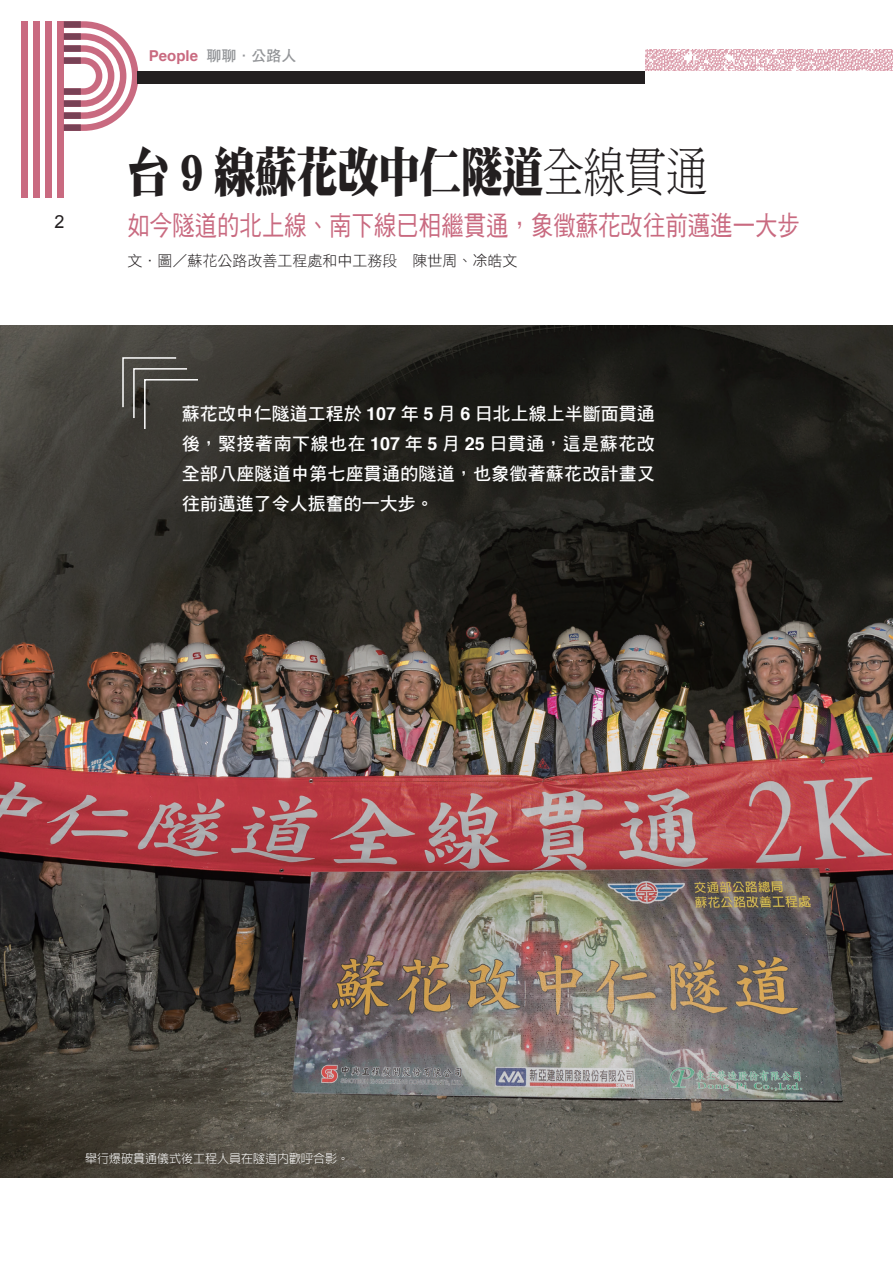
<style>
.page{position:relative;width:893px;height:1263px;background:#fff}
.page>*{position:absolute;margin:0;border:0;box-sizing:border-box;transform-origin:0 0}
.t1{font:54px "DF Ming Std W12";letter-spacing:-.025em;color:#231f20;scale:.78 1}
.t2{font:27px "DF Hei Std W5";color:#c96a80;scale:.83 1}
.t3{font:18px/30px "DF Hei Std W7";letter-spacing:.01em;color:#fff;text-align:justify}
.t4{font:18px "Arial";color:#231f20}
.t5{font:15px "DF Hei Std W3";color:#231f20}
.t6{font:700 15px "Helvetica";color:#c96a80}
.t7{font:300 12px "AR Hei B5";color:#fff}
.s1{font-family:"DF Hei Std W7";font-weight:400;color:#939598}
.s2{font-family:"DF Ming Std W3"}
.s3{font-family:"Microsoft Jheng Hei"}
.s4{font-family:"Helvetica";font-weight:700}
</style>
<div class="page">
<div style="left:21px;top:21px;width:7px;height:177px;background:#c96a80"></div>
<div style="left:33px;top:21px;width:7px;height:177px;background:#c96a80"></div>
<div style="left:45px;top:21px;width:7px;height:177px;background:#c96a80"></div>
<div style="left:57px;top:21px;width:7px;height:177px;background:#c96a80"></div>
<svg style="left:64px;top:21px;width:74px;height:110px"></svg>
<div style="left:137px;top:71px;width:508px;height:13px;background:#231f20"></div>
<img style="left:645px;top:49px;width:248px;height:22px">
<img style="left:0;top:325px;width:893px;height:853px">
<svg style="left:121px;top:356px;width:78px;height:74px;background:#4e4c47"></svg>
<p class="t4" style="left:54px;top:210px;width:12px">2</p>
<p class="t6" style="left:149px;top:43px;width:149px">People <span class="s1">聊聊．公路人</span></p>
<h1 class="t1" style="left:128px;top:142px;width:745px">台 9 線蘇花改中仁隧道<span class="s2">全線貫通</span></h1>
<h2 class="t2" style="left:128px;top:210px;width:811px">如今隧道的北上線、南下線已相繼貫通，象徵蘇花改往前邁進一大步</h2>
<p class="t5" style="left:128px;top:252px;width:391px">文．圖／蘇花公路改善工程處和中工務段　陳世周、<span class="s3">凃</span>皓文</p>
<p class="t3" style="left:182px;top:398px;width:475px">蘇花改中仁隧道工程於 <span class="s4">107</span> 年 <span class="s4">5</span> 月 <span class="s4">6</span> 日北上線上半斷面貫通後，緊接著南下線也在 <span class="s4">107</span> 年 <span class="s4">5</span> 月 <span class="s4">25</span> 日貫通，這是蘇花改全部八座隧道中第七座貫通的隧道，也象徵著蘇花改計畫又往前邁進了令人振奮的一大步。</p>
<p class="t7" style="left:85px;top:1152px;width:265px">舉行爆破貫通儀式後工程人員在隧道內歡呼合影。</p>
</div>
